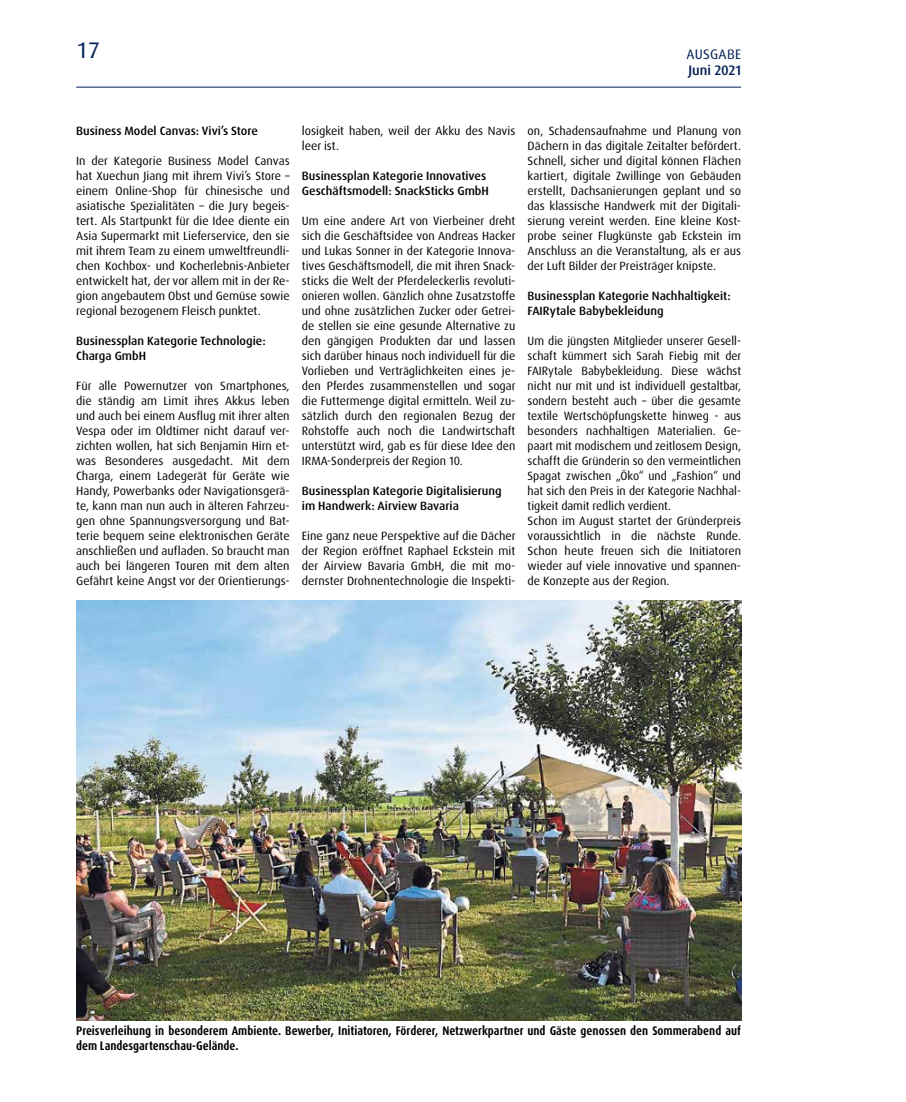
<style>
.page{position:relative;width:906px;height:1102px;background:#fff}
.page>*{position:absolute;margin:0;border:0;box-sizing:border-box;transform-origin:0 0}
.t1{font:22.5px "Dax Pro";color:#001f56}
.t2{font:500 13.75px "Dax Pro";color:#001f56}
.t3{font:13.75px "Dax Pro";letter-spacing:.02em;color:#001f56}
.t4{font:700 condensed 12.5px/15px "Dax Pro";color:#000}
.t5{font:12px/15px "Dax Pro";color:#000;text-align:justify}
.t6{font:500 12px/15px "Dax Pro";color:#000}
</style>
<div class="page">
<hr style="left:76px;top:87px;width:665px;height:1px;background:#001f56">
<img style="left:76px;top:600px;width:665px;height:420px">
<h1 class="t1" style="left:76px;top:36px;width:25px">17</h1>
<p class="t3" style="left:686px;top:45px;width:56px">AUSGABE</p>
<p class="t2" style="left:688px;top:61px;width:54px">Juni 2021</p>
<p class="t6" style="left:76px;top:123px;width:183px">Business Model Canvas: Vivi’s Store</p>
<p class="t5" style="left:76px;top:153px;width:215px">In der Kategorie Business Model Canvas hat Xuechun Jiang mit ihrem Vivi’s Store – einem Online-Shop für chinesische und asiatische Spezialitäten – die Jury begeis&shy;tert. Als Startpunkt für die Idee diente ein Asia Supermarkt mit Lieferservice, den sie mit ihrem Team zu einem umweltfreundli&shy;chen Kochbox- und Kocherlebnis-Anbieter entwickelt hat, der vor allem mit in der Re&shy;gion angebautem Obst und Gemüse sowie regional bezogenem Fleisch punktet.</p>
<p class="t6" style="left:76px;top:333px;width:191px">Businessplan Kategorie Technologie:<br>Charga GmbH</p>
<p class="t5" style="left:76px;top:378px;width:215px">Für alle Powernutzer von Smartphones, die ständig am Limit ihres Akkus leben und auch bei einem Ausflug mit ihrer alten Vespa oder im Oldtimer nicht darauf ver&shy;zichten wollen, hat sich Benjamin Hirn et&shy;was Besonderes ausgedacht. Mit dem Charga, einem Ladegerät für Geräte wie Handy, Powerbanks oder Navigationsgerä&shy;te, kann man nun auch in älteren Fahrzeu&shy;gen ohne Spannungsversorgung und Bat&shy;terie bequem seine elektronischen Geräte anschließen und aufladen. So braucht man auch bei längeren Touren mit dem alten Gefährt keine Angst vor der Orientierungs-</p>
<p class="t5" style="left:302px;top:123px;width:215px">losigkeit haben, weil der Akku des Navis leer ist.</p>
<p class="t6" style="left:302px;top:168px;width:188px">Businessplan Kategorie Innovatives<br>Geschäftsmodell: SnackSticks GmbH</p>
<p class="t5" style="left:302px;top:213px;width:215px">Um eine andere Art von Vierbeiner dreht sich die Geschäftsidee von Andreas Hacker und Lukas Sonner in der Kategorie Innova&shy;tives Geschäftsmodell, die mit ihren Snack&shy;sticks die Welt der Pferdeleckerlis revoluti&shy;onieren wollen. Gänzlich ohne Zusatzstoffe und ohne zusätzlichen Zucker oder Getrei&shy;de stellen sie eine gesunde Alternative zu den gängigen Produkten dar und lassen sich darüber hinaus noch individuell für die Vorlieben und Verträglichkeiten eines je&shy;den Pferdes zusammenstellen und sogar die Futtermenge digital ermitteln. Weil zu&shy;sätzlich durch den regionalen Bezug der Rohstoffe auch noch die Landwirtschaft unterstützt wird, gab es für diese Idee den IRMA-Sonderpreis der Region 10.</p>
<p class="t6" style="left:302px;top:483px;width:201px">Businessplan Kategorie Digitalisierung im Handwerk: Airview Bavaria</p>
<p class="t5" style="left:302px;top:528px;width:215px">Eine ganz neue Perspektive auf die Dächer der Region eröffnet Raphael Eckstein mit der Airview Bavaria GmbH, die mit mo&shy;dernster Drohnentechnologie die Inspekti-</p>
<p class="t5" style="left:527px;top:123px;width:215px">on, Schadensaufnahme und Planung von Dächern in das digitale Zeitalter befördert.<br>Schnell, sicher und digital können Flächen kartiert, digitale Zwillinge von Gebäuden erstellt, Dachsanierungen geplant und so das klassische Handwerk mit der Digitali&shy;sierung vereint werden. Eine kleine Kost&shy;probe seiner Flugkünste gab Eckstein im Anschluss an die Veranstaltung, als er aus der Luft Bilder der Preisträger knipste.</p>
<p class="t6" style="left:527px;top:288px;width:205px">Businessplan Kategorie Nachhaltigkeit:<br>FAIRytale Babybekleidung</p>
<p class="t5" style="left:527px;top:333px;width:215px;text-align:left">Um die jüngsten Mitglieder unserer Gesell&shy;schaft kümmert sich Sarah Fiebig mit der FAIRytale Babybekleidung. Diese wächst nicht nur mit und ist individuell gestaltbar, sondern besteht auch – über die gesamte textile Wertschöpfungskette hinweg - aus besonders nachhaltigen Materialien. Ge&shy;paart mit modischem und zeitlosem Design, schafft die Gründerin so den vermeintlichen Spagat zwischen „Öko“ und „Fashion“ und hat sich den Preis in der Kategorie Nachhal&shy;tigkeit damit redlich verdient.<br>Schon im August startet der Gründerpreis voraussichtlich in die nächste Runde.<br>Schon heute freuen sich die Initiatoren wieder auf viele innovative und spannen&shy;de Konzepte aus der Region.</p>
<p class="t4" style="left:76px;top:1023px;width:666px">Preisverleihung in besonderem Ambiente. Bewerber, Initiatoren, Förderer, Netzwerkpartner und Gäste genossen den Sommerabend auf dem Landesgartenschau-Gelände.</p>
</div>
